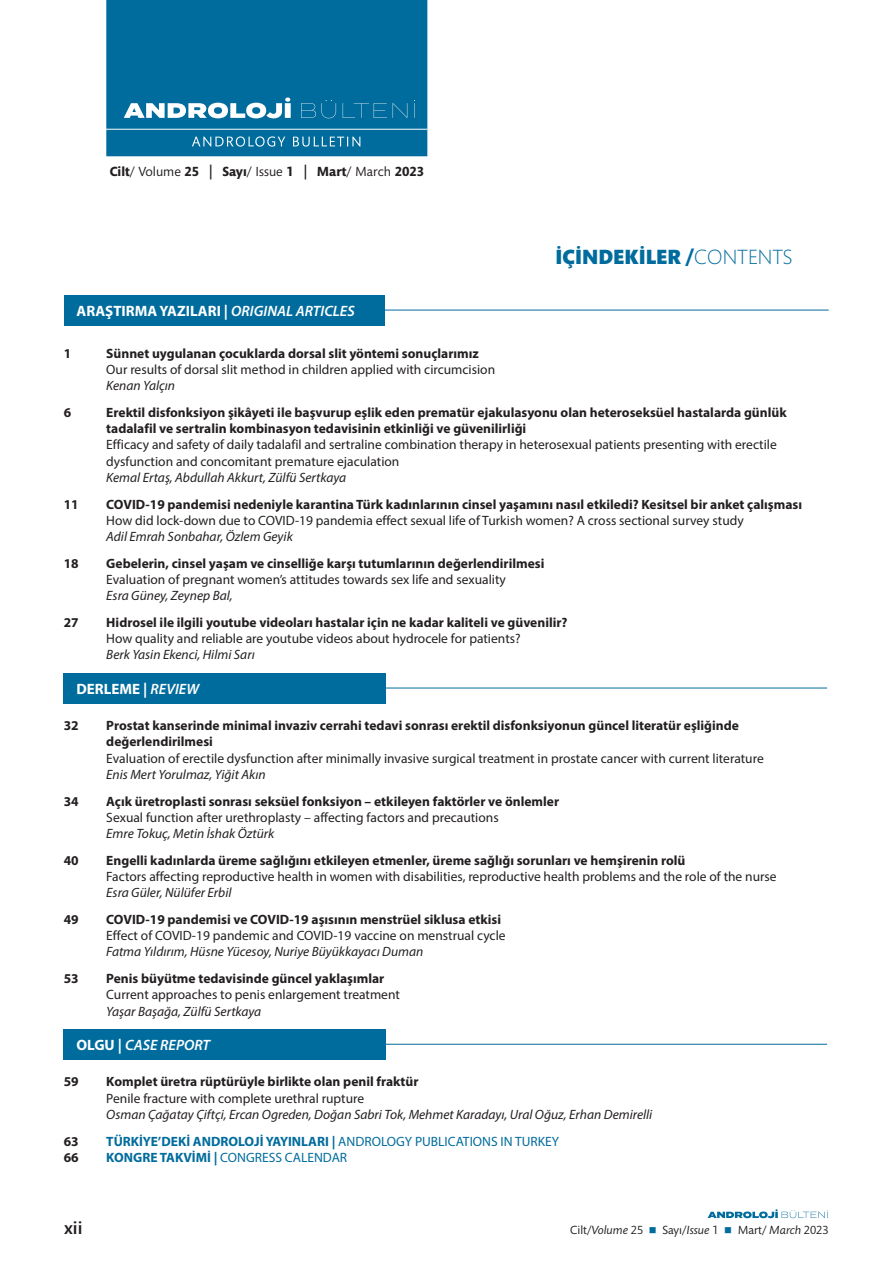
<style>
.page{position:relative;width:893px;height:1263px;background:#fff}
.page>*{position:absolute;margin:0;border:0;box-sizing:border-box;transform-origin:0 0}
.t1{font:900 21px "Mundo Sans Std";color:#006c9d}
.t2{font:500 18px "Mundo Sans Std";color:#231f20}
.t3{font:700 15px "Myriad Pro";color:#fff}
.t4{font:italic 600 15px "Myriad Pro";color:#fff}
.t5{font:700 13.5px/16.2px "Myriad Pro";color:#231f20}
.t6{font:13.5px/16.2px "Myriad Pro";color:#231f20}
.t7{font:italic 13.5px "Myriad Pro";color:#231f20}
.t8{font:700 13.5px "Myriad Pro";color:#006c9d}
.t9{font:700 13.5px "Mundo Sans Std";color:#231f20}
.t10{font:13.5px "Myriad Pro";color:#006c9d}
.t11{font:12px "Mundo Sans Std";color:#231f20}
.s1{font-weight:400}
.s2{font-weight:600;font-style:italic}
.s3{font-weight:300}
.s4{font-weight:700;font-style:normal}
.s5{font-weight:700}
.s6{font-style:italic}
.s7{color:#006c9d}
</style>
<div class="page">
<svg style="left:708px;top:1209px;width:120px;height:9px"></svg>
<div style="left:107px;top:1px;width:320px;height:155px;background:#006c9d"></div>
<div style="left:106px;top:0;width:321px;height:156px;border:2px solid #006c9d"></div>
<hr style="left:98px;top:129px;width:329px;height:1px;background:#fff">
<svg style="left:124px;top:98px;width:291px;height:20px"></svg>
<svg style="left:192px;top:136px;width:168px;height:11px"></svg>
<div style="left:64px;top:295px;width:320px;height:30px;background:#006c9d"></div>
<hr style="left:382px;top:310px;width:447px;height:1px;background:#006c9d">
<div style="left:64px;top:673px;width:322px;height:30px;background:#006c9d"></div>
<hr style="left:379px;top:688px;width:448px;height:1px;background:#006c9d">
<div style="left:64px;top:1029px;width:322px;height:30px;background:#006c9d"></div>
<hr style="left:379px;top:1044px;width:448px;height:1px;background:#006c9d">
<p class="t9" style="left:110px;top:164px;width:316px">Cilt<span class="s1">/ Volume</span> 25 | Sayı<span class="s1">/ Issue</span> 1 | Mart<span class="s1">/ March</span> 2023</p>
<p class="t3" style="left:77px;top:301px;width:280px">ARAŞTIRMA YAZILARI | <span class="s2">ORIGINAL ARTICLES</span></p>
<h1 class="t1" style="left:556px;top:245px;width:238px">İÇİNDEKİLER /<span class="s3">CONTENTS</span></h1>
<p class="t5" style="left:64px;top:345px;width:9px">1</p>
<p class="t5" style="left:106px;top:345px;width:374px">Sünnet uygulanan çocuklarda dorsal slit yöntemi sonuçlarımız</p>
<p class="t6" style="left:106px;top:361px;width:390px">Our results of dorsal slit method in children applied with circumcision</p>
<p class="t7" style="left:106px;top:377px;width:70px">Kenan Yalçın</p>
<p class="t5" style="left:64px;top:404px;width:9px">6</p>
<p class="t5" style="left:106px;top:404px;width:682px">Erektil disfonksiyon şikâyeti ile başvurup eşlik eden prematür ejakulasyonu olan heteroseksüel hastalarda günlük tadalafil ve sertralin kombinasyon tedavisinin etkinliği ve güvenilirliği</p>
<p class="t6" style="left:106px;top:436px;width:672px">Efficacy and safety of daily tadalafil and sertraline combination therapy in heterosexual patients presenting with erectile dysfunction and concomitant premature ejaculation</p>
<p class="t7" style="left:106px;top:469px;width:241px">Kemal Ertaş, Abdullah Akkurt, Zülfü Sertkaya</p>
<p class="t5" style="left:64px;top:495px;width:16px">11</p>
<p class="t5" style="left:106px;top:495px;width:697px">COVID-19 pandemisi nedeniyle karantina Türk kadınlarının cinsel yaşamını nasıl etkiledi? Kesitsel bir anket çalışması</p>
<p class="t6" style="left:106px;top:512px;width:639px">How did lock-down due to COVID-19 pandemia effect sexual life of Turkish women? A cross sectional survey study</p>
<p class="t7" style="left:106px;top:528px;width:188px">Adil Emrah Sonbahar, Özlem Geyik</p>
<p class="t5" style="left:64px;top:555px;width:16px">18</p>
<p class="t5" style="left:106px;top:555px;width:440px">Gebelerin, cinsel yaşam ve cinselliğe karşı tutumlarının değerlendirilmesi</p>
<p class="t6" style="left:106px;top:571px;width:401px">Evaluation of pregnant women’s attitudes towards sex life and sexuality</p>
<p class="t7" style="left:106px;top:587px;width:128px">Esra Güney, Zeynep Bal,</p>
<p class="t5" style="left:64px;top:614px;width:16px">27</p>
<p class="t5" style="left:106px;top:614px;width:463px">Hidrosel ile ilgili youtube videoları hastalar için ne kadar kaliteli ve güvenilir?</p>
<p class="t6" style="left:106px;top:630px;width:416px">How quality and reliable are youtube videos about hydrocele for patients?</p>
<p class="t7" style="left:106px;top:646px;width:150px">Berk Yasin Ekenci, Hilmi Sarı</p>
<p class="t3" style="left:77px;top:679px;width:124px">DERLEME | <span class="s2">REVIEW</span></p>
<p class="t5" style="left:64px;top:717px;width:16px">32</p>
<p class="t5" style="left:106px;top:717px;width:634px">Prostat kanserinde minimal invaziv cerrahi tedavi sonrası erektil disfonksiyonun güncel literatür eşliğinde değerlendirilmesi</p>
<p class="t6" style="left:106px;top:750px;width:659px">Evaluation of erectile dysfunction after minimally invasive surgical treatment in prostate cancer with current literature</p>
<p class="t7" style="left:106px;top:766px;width:161px">Enis Mert Yorulmaz, Yiğit Akın</p>
<p class="t5" style="left:64px;top:792px;width:16px">34</p>
<p class="t5" style="left:106px;top:792px;width:454px">Açık üretroplasti sonrası seksüel fonksiyon – etkileyen faktörler ve önlemler</p>
<p class="t6" style="left:106px;top:809px;width:394px">Sexual function after urethroplasty – affecting factors and precautions</p>
<p class="t7" style="left:106px;top:825px;width:170px">Emre Tokuç, Metin İshak Öztürk</p>
<p class="t5" style="left:64px;top:852px;width:16px">40</p>
<p class="t5" style="left:106px;top:852px;width:581px">Engelli kadınlarda üreme sağlığını etkileyen etmenler, üreme sağlığı sorunları ve hemşirenin rolü</p>
<p class="t6" style="left:106px;top:868px;width:672px">Factors affecting reproductive health in women with disabilities, reproductive health problems and the role of the nurse</p>
<p class="t7" style="left:106px;top:884px;width:127px">Esra Güler, Nülüfer Erbil</p>
<p class="t5" style="left:64px;top:911px;width:16px">49</p>
<p class="t5" style="left:106px;top:911px;width:396px">COVID-19 pandemisi ve COVID-19 aşısının menstrüel siklusa etkisi</p>
<p class="t6" style="left:106px;top:927px;width:401px">Effect of COVID-19 pandemic and COVID-19 vaccine on menstrual cycle</p>
<p class="t7" style="left:106px;top:943px;width:318px">Fatma Yıldırım, Hüsne Yücesoy, Nuriye Büyükkayacı Duman</p>
<p class="t5" style="left:64px;top:970px;width:16px">53</p>
<p class="t5" style="left:106px;top:970px;width:280px">Penis büyütme tedavisinde güncel yaklaşımlar</p>
<p class="t6" style="left:106px;top:986px;width:295px">Current approaches to penis enlargement treatment</p>
<p class="t7" style="left:106px;top:1003px;width:157px">Yaşar Başağa, Zülfü Sertkaya</p>
<p class="t4" style="left:77px;top:1035px;width:135px"><span class="s4">OLGU |</span> CASE REPORT</p>
<p class="t5" style="left:64px;top:1073px;width:16px">59</p>
<p class="t5" style="left:106px;top:1073px;width:314px">Komplet üretra rüptürüyle birlikte olan penil fraktür</p>
<p class="t6" style="left:106px;top:1090px;width:259px">Penile fracture with complete urethral rupture</p>
<p class="t7" style="left:106px;top:1106px;width:548px">Osman Çağatay Çiftçi, Ercan Ogreden, Doğan Sabri Tok, Mehmet Karadayı, Ural Oğuz, Erhan Demirelli</p>
<p class="t5" style="left:64px;top:1132px;width:16px">63</p>
<p class="t8" style="left:106px;top:1132px;width:454px">TÜRKİYE’DEKİ ANDROLOJİ YAYINLARI | <span class="s1">ANDROLOGY PUBLICATIONS IN TURKEY</span></p>
<p class="t5" style="left:64px;top:1149px;width:16px">66</p>
<p class="t10" style="left:106px;top:1149px;width:242px"><span class="s5">KONGRE TAKVİMİ |</span> CONGRESS CALENDAR</p>
<h2 class="t2" style="left:64px;top:1218px;width:20px">xii</h2>
<p class="t11" style="left:570px;top:1223px;width:260px">Cilt/<span class="s6">Volume</span> 25 <span class="s7">■</span> Sayı/<span class="s6">Issue</span> 1 <span class="s7">■</span> Mart/ <span class="s6">March</span> 2023</p>
</div>
